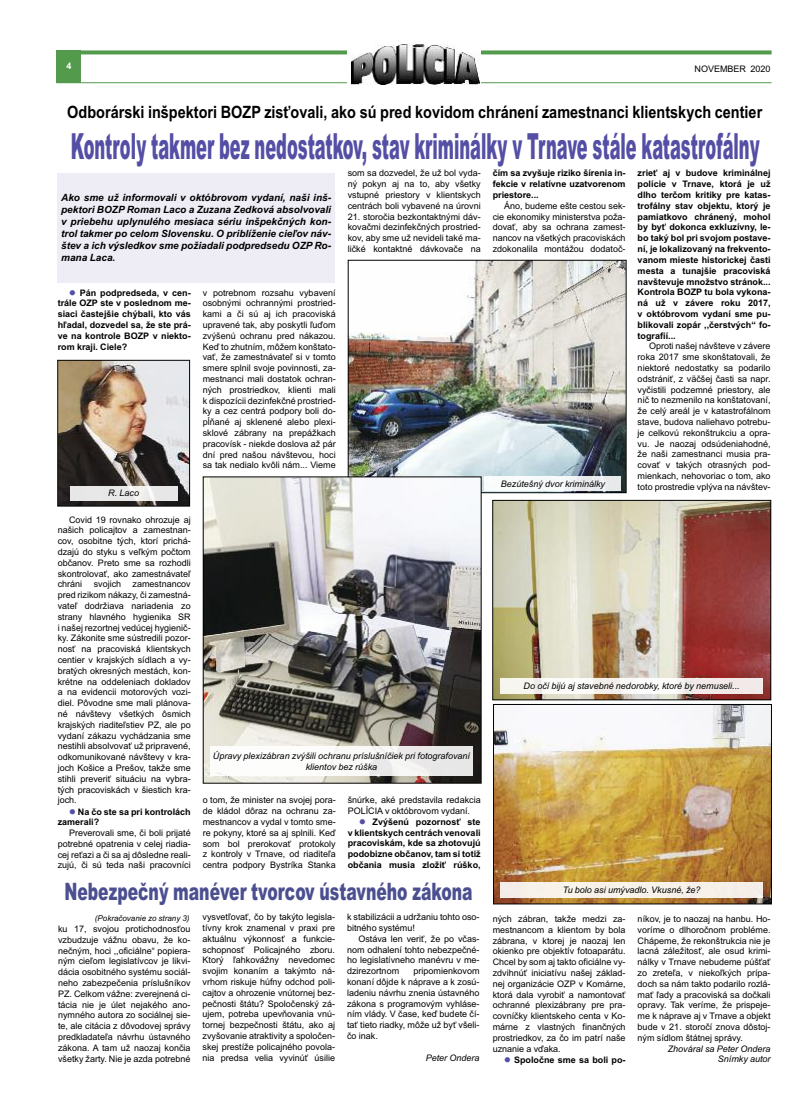
<style>
.page{position:relative;width:800px;height:1106px;background:#fff}
.page>*{position:absolute;margin:0;border:0;box-sizing:border-box;transform-origin:0 0}
.t1{font:900 36px "Arial";color:#544ea5;scale:.45 1}
.t2{font:900 24px "Arial";color:#4b4f90;scale:.65 1}
.t3{font:700 17px "Arial";color:#000;scale:.85 1}
.t4{font:italic 700 10px/12px "Arial";color:#000;text-align:justify}
.t5{font:9px/10.8px "Arial";color:#000;text-align:justify}
.t6{font:700 9px/10.8px "Arial";color:#000;text-align:justify}
.t7{font:italic 9px/10.8px "Arial";color:#000;text-align:right}
.t8{font:700 9px "Arial";color:#fff}
.t9{font:italic 8px "Arial";color:#000}
.s1{color:#544ea5}
</style>
<div class="page">
<svg style="left:81px;top:50px;width:690px;height:4px;background:#67a561"></svg>
<hr style="left:57px;top:82px;width:714px;height:1px;background:#549a4d">
<div style="left:57px;top:50px;width:24px;height:33px;background:#549a4d"></div>
<div style="left:347px;top:43px;width:133px;height:44px;background:#fff"></div>
<img style="left:351px;top:44px;width:128px;height:40px">
<img style="left:59px;top:362px;width:129px;height:142px">
<div style="left:57px;top:360px;width:133px;height:146px;border:1px solid #000"></div>
<div style="left:70px;top:486px;width:107px;height:14px;background:#fff;opacity:.9"></div>
<div style="left:57px;top:173px;width:278px;height:110px;background:#eeedf6"></div>
<img style="left:349px;top:262px;width:275px;height:229px">
<div style="left:347px;top:260px;width:279px;height:233px;border:1px solid #000"></div>
<img style="left:495px;top:706px;width:274px;height:196px">
<div style="left:493px;top:704px;width:278px;height:200px;border:1px solid #000"></div>
<img style="left:205px;top:478px;width:274px;height:303px">
<div style="left:203px;top:476px;width:278px;height:307px;border:1px solid #000"></div>
<img style="left:494px;top:502px;width:275px;height:196px">
<div style="left:492px;top:500px;width:279px;height:200px;border:1px solid #000"></div>
<div style="left:484px;top:476px;width:137px;height:14px;background:#fff;opacity:.9"></div>
<div style="left:210px;top:746px;width:262px;height:30px;background:#fff;opacity:.9"></div>
<div style="left:500px;top:678px;width:262px;height:15px;background:#fff;opacity:.9"></div>
<div style="left:500px;top:882px;width:262px;height:15px;background:#f7f1e9"></div>
<p class="t8" style="left:66px;top:61px;width:7px">4</p>
<p class="t5" style="left:694px;top:63px;width:78px">NOVeMBeR 2020</p>
<h3 class="t3" style="left:67px;top:102px;width:819px">Odborárski inšpektori BOZP zisťovali, ako sú pred kovidom chránení zamestnanci klientskych centier</h3>
<h1 class="t1" style="left:71px;top:126px;width:1531px">Kontroly takmer bez nedostatkov, stav kriminálky v Trnave stále katastrofálny</h1>
<p class="t4" style="left:61px;top:191px;width:271px">Ako sme už informovali v októbrovom vydaní, naši inš&shy;pektori BOZP Roman Laco a Zuzana Zedková absolvovali v priebehu uplynulého mesiaca sériu inšpekčných kon&shy;trol takmer po celom Slovensku. O priblíženie cieľov náv&shy;štev a ich výsledkov sme požiadali podpredsedu OZP Ro&shy;mana Laca.</p>
<p class="t6" style="left:58px;top:287px;width:134px;text-indent:11px"><span class="s1">●</span> Pán podpredseda, v cen&shy;trále OZP ste v poslednom me&shy;siaci častejšie chýbali, kto vás hľadal, dozvedel sa, že ste prá&shy;ve na kontrole BOZP v niekto&shy;rom kraji. Ciele?</p>
<p class="t7" style="left:108px;top:488px;width:32px">R. Laco</p>
<p class="t5" style="left:203px;top:287px;width:134px">v potrebnom rozsahu vybavení osobnými ochrannými prostried&shy;kami a či sú aj ich pracoviská upravené tak, aby poskytli ľuďom zvýšenú ochranu pred nákazou.<br>Keď to zhutním, môžem konštato&shy;vať, že zamestnávateľ si v tomto smere splnil svoje povinnosti, za&shy;mestnanci mali dostatok ochran&shy;ných prostriedkov, klienti mali k dispozícii dezinfekčné prostried&shy;ky a cez centrá podpory boli do&shy;pĺňané aj sklenené alebo plexi&shy;sklové zábrany na prepážkach pracovísk - niekde doslova až pár dní pred našou návštevou, hoci sa tak nedialo kvôli nám... Vieme</p>
<p class="t5" style="left:347px;top:168px;width:134px">som sa dozvedel, že už bol vyda&shy;ný pokyn aj na to, aby všetky vstupné priestory v klientskych centrách boli vybavené na úrovni</p>
<p class="t5" style="left:347px;top:211px;width:134px">21. storočia bezkontaktnými dáv&shy;kovačmi dezinfekčných prostried&shy;kov, aby sme už nevideli také ma&shy;ličké kontaktné dávkovače na</p>
<p class="t5" style="left:58px;top:514px;width:134px;text-indent:11px">covid 19 rovnako ohrozuje aj našich policajtov a zamestnan&shy;cov, osobitne tých, ktorí prichá&shy;dzajú do styku s veľkým počtom občanov. Preto sme sa rozhodli skontrolovať, ako zamestnávateľ chráni</p>
<p class="t5" style="left:94px;top:579px;width:29px">svojich</p>
<p class="t5" style="left:58px;top:579px;width:134px;text-indent:75px">zamestnancov pred rizikom nákazy, či zamestná&shy;vateľ dodržiava nariadenia zo strany hlavného hygienika SR i našej rezortnej vedúcej hygienič&shy;ky. Zákonite sme sústredili pozor&shy;nosť na pracoviská klientskych centier v krajských sídlach a vy&shy;bratých okresných mestách, kon&shy;krétne na oddeleniach dokladov a na evidencii motorových vozi&shy;diel. Pôvodne sme mali plánova&shy;né návštevy všetkých ôsmich krajských riaditeľstiev PZ, ale po vydaní zákazu vychádzania sme nestihli absolvovať už pripravené, odkomunikované návštevy v kra&shy;joch Košice a Prešov, takže sme stihli preveriť situáciu na vybra&shy;tých pracoviskách v šiestich kra&shy;joch.</p>
<p class="t6" style="left:58px;top:806px;width:134px;line-height:10.5px;text-indent:11px"><span class="s1">●</span> Na čo ste sa pri kontrolách zamerali?</p>
<p class="t5" style="left:58px;top:827px;width:134px;text-indent:11px">Preverovali sme, či boli prijaté potrebné opatrenia v celej riadia&shy;cej reťazi a či sa aj dôsledne reali&shy;zujú, či sú teda naši pracovníci</p>
<p class="t7" style="left:213px;top:750px;width:259px;text-align:center">Úpravy plexizábran zvýšili ochranu príslušníčiek pri fotografovaní klientov bez rúška</p>
<p class="t5" style="left:203px;top:795px;width:134px">o tom, že minister na svojej pora&shy;de kládol dôraz na ochranu za&shy;mestnancov a vydal v tomto sme&shy;re pokyny, ktoré sa aj splnili. Keď som bol prerokovať protokoly z kontroly v Trnave, od riaditeľa centra podpory Bystríka Stanka</p>
<p class="t5" style="left:347px;top:794px;width:134px">šnúrke, aké predstavila redakcia<br>POlíciA v októbrovom vydaní.</p>
<p class="t6" style="left:347px;top:816px;width:134px;text-indent:11px"><span class="s1">●</span> Zvýšenú pozornosť ste v klientskych centrách venovali pracoviskám, kde sa zhotovujú podobizne občanov, tam si totiž občania musia zložiť rúško,</p>
<h2 class="t2" style="left:65px;top:878px;width:629px">Nebezpečný manéver tvorcov ústavného zákona</h2>
<p class="t9" style="left:95px;top:913px;width:96px">(Pokračovanie zo strany 3)</p>
<p class="t5" style="left:58px;top:923px;width:134px">ku 17, svojou protichodnosťou vzbudzuje vážnu obavu, že ko&shy;nečným, hoci ,,oficiálne“ popiera&shy;ným cieľom legislatívcov je likvi&shy;dácia osobitného systému sociál&shy;neho zabezpečenia príslušníkov PZ. celkom vážne: zverejnená ci&shy;tácia nie je úlet nejakého ano&shy;nymného autora zo sociálnej sie&shy;te, ale citácia z dôvodovej správy predkladateľa návrhu ústavného zákona. A tam už naozaj končia všetky žarty. Nie je azda potrebné</p>
<p class="t5" style="left:202px;top:911px;width:134px">vysvetľovať, čo by takýto legisla&shy;tívny krok znamenal v praxi pre aktuálnu výkonnosť a funkcie&shy;schopnosť Policajného zboru.<br>Ktorý ľahkovážny nevedomec svojim konaním a takýmto ná&shy;vrhom riskuje húfny odchod poli&shy;cajtov a ohrozenie vnútornej bez&shy;pečnosti štátu? Spoločenský zá&shy;ujem, potreba upevňovania vnú&shy;tornej bezpečnosti štátu, ako aj zvyšovanie atraktivity a spoločen&shy;skej prestíže policajného povola&shy;nia predsa velia vyvinúť úsilie</p>
<p class="t5" style="left:347px;top:911px;width:134px">k stabilizácii a udržaniu tohto oso&shy;bitného systému!</p>
<p class="t5" style="left:347px;top:933px;width:134px;text-indent:11px">Ostáva len veriť, že po včas&shy;nom odhalení tohto nebezpečné&shy;ho legislatívneho manévru v me&shy;dzirezortnom</p>
<p class="t5" style="left:347px;top:965px;width:134px;text-indent:66px">pripomienkovom konaní dôjde k náprave a k zosú&shy;ladeniu návrhu znenia ústavného zákona s programovým vyhláse&shy;ním vlády. V čase, keď budete čí&shy;tať tieto riadky, môže už byť všeli&shy;čo inak.</p>
<p class="t7" style="left:425px;top:1052px;width:55px">Peter Ondera</p>
<p class="t6" style="left:492px;top:168px;width:134px">čím sa zvyšuje riziko šírenia in&shy;fekcie v relatívne uzatvorenom priestore...</p>
<p class="t5" style="left:492px;top:200px;width:134px;text-indent:11px">Áno, budeme ešte cestou sek&shy;cie ekonomiky ministerstva poža&shy;dovať, aby sa ochrana zamest&shy;nancov na všetkých pracoviskách zdokonalila montážou dodatoč-</p>
<p class="t7" style="left:501px;top:478px;width:106px">Bezútešný dvor kriminálky</p>
<p class="t6" style="left:637px;top:168px;width:134px">zrieť aj v budove kriminálnej polície v Trnave, ktorá je už dlho terčom kritiky pre katas&shy;trofálny stav objektu, ktorý je pamiatkovo chránený, mohol by byť dokonca exkluzívny, le&shy;bo taký bol pri svojom postave&shy;ní, je lokalizovaný na frekvento&shy;vanom mieste historickej časti mesta a tunajšie pracoviská navštevuje množstvo stránok...<br>Kontrola BOZP tu bola vykona&shy;ná už v závere roku 2017, v októbrovom vydaní sme pu&shy;blikovali zopár ,,čerstvých“ fo&shy;tografií...</p>
<p class="t5" style="left:637px;top:341px;width:134px;text-indent:11px">Oproti našej návšteve v závere roka 2017 sme skonštatovali, že niektoré nedostatky sa podarilo odstrániť, z väčšej časti sa napr. vyčistili podzemné priestory, ale nič to nezmenilo na konštatovaní, že celý areál je v katastrofálnom stave, budova naliehavo potrebu&shy;je celkovú rekonštrukciu a opra&shy;vu. Je naozaj odsúdeniahodné, že naši zamestnanci musia pra&shy;covať v takých otrasných pod&shy;mienkach, nehovoriac o tom, ako toto prostredie vplýva na návštev-</p>
<p class="t7" style="left:523px;top:680px;width:217px">Do očí bijú aj stavebné nedorobky, ktoré by nemuseli...</p>
<p class="t7" style="left:562px;top:884px;width:139px">Tu bolo asi umývadlo. Vkusné, že?</p>
<p class="t5" style="left:492px;top:913px;width:134px">ných zábran, takže medzi za&shy;mestnancom a klientom by bola zábrana, v ktorej je naozaj len okienko pre objektív fotoaparátu. chcel by som aj takto oficiálne vy&shy;zdvihnúť iniciatívu našej základ&shy;nej organizácie OZP v Komárne, ktorá dala vyrobiť a namontovať ochranné plexizábrany pre pra&shy;covníčky klientskeho centa v Ko&shy;márne z vlastných finančných prostriedkov, za čo im patrí naše uznanie a vďaka.</p>
<p class="t6" style="left:504px;top:1054px;width:123px"><span class="s1">●</span> Spoločne sme sa boli po-</p>
<p class="t5" style="left:637px;top:913px;width:134px">níkov, je to naozaj na hanbu. Ho&shy;voríme o dlhoročnom probléme. chápeme, že rekonštrukcia nie je lacná záležitosť, ale osud krimi&shy;nálky v Trnave nebudeme púšťať zo zreteľa, v niekoľkých prípa&shy;doch sa nám takto podarilo rozlá&shy;mať ľady a pracoviská sa dočkali opravy. Tak veríme, že prispeje&shy;me k náprave aj v Trnave a objekt bude v 21. storočí znova dôstoj&shy;ným sídlom štátnej správy.</p>
<p class="t7" style="left:667px;top:1043px;width:104px">Zhováral sa Peter Ondera<br>Snímky autor</p>
</div>
